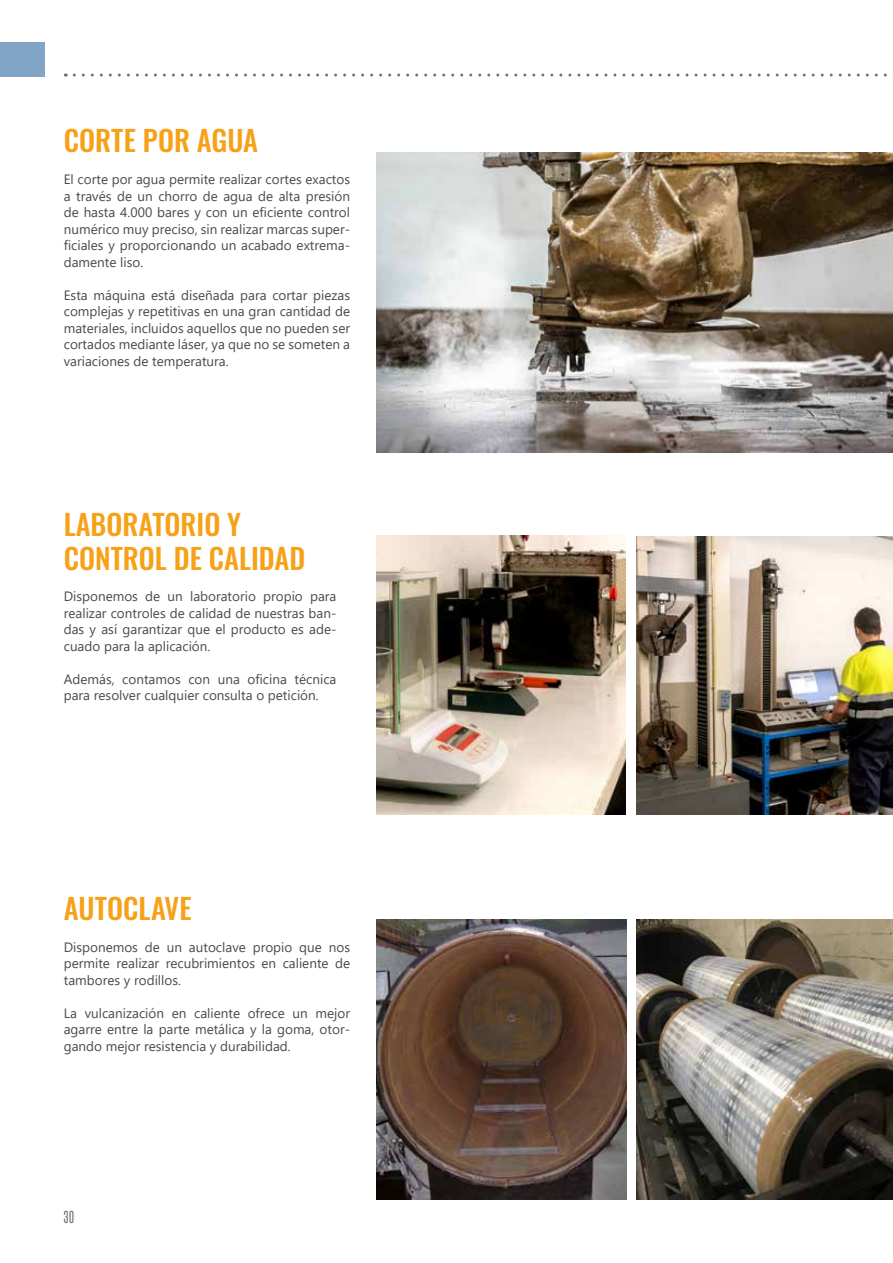
<style>
.page{position:relative;width:893px;height:1263px;background:#fff}
.page>*{position:absolute;margin:0;border:0;box-sizing:border-box;transform-origin:0 0}
.t1{font:500 28.5px/34.2px "Oswald";color:#f6a118}
.t2{font:15px "Steelfish Rg";color:#706f6f}
.t3{font:13.5px/16.5px "Segoe UI";color:#4a4a49;text-align:justify}
</style>
<div class="page">
<img style="left:376px;top:152px;width:517px;height:300px">
<img style="left:637px;top:920px;width:256px;height:279px">
<img style="left:376px;top:920px;width:250px;height:279px">
<img style="left:636px;top:536px;width:257px;height:279px">
<img style="left:376px;top:536px;width:250px;height:279px">
<div style="left:0;top:43px;width:44px;height:34px;background:#81a5c5"></div>
<svg style="left:74px;top:74px;width:813px;height:3px"></svg>
<h1 class="t1" style="left:64px;top:122px;width:196px">CORTE POR AGUA</h1>
<p class="t3" style="left:64px;top:172px;width:288px">El corte por agua permite realizar cortes exactos a través de un chorro de agua de alta presión de hasta 4.000 bares y con un eficiente control numérico muy preciso, sin realizar marcas super&shy;ficiales y proporcionando un acabado extrema&shy;damente liso.</p>
<p class="t3" style="left:64px;top:288px;width:288px">Esta máquina está diseñada para cortar piezas complejas y repetitivas en una gran cantidad de materiales, incluidos aquellos que no pueden ser cortados mediante láser, ya que no se someten a variaciones de temperatura.</p>
<h1 class="t1" style="left:64px;top:506px;width:243px">LABORATORIO Y<br>CONTROL DE CALIDAD</h1>
<p class="t3" style="left:64px;top:589px;width:274px">Disponemos de un laboratorio propio para realizar controles de calidad de nuestras ban&shy;das y así garantizar que el producto es ade&shy;cuado para la aplicación.</p>
<p class="t3" style="left:64px;top:669px;width:274px">Además, contamos con una oficina técnica para resolver cualquier consulta o petición.</p>
<h1 class="t1" style="left:64px;top:890px;width:129px">AUTOCLAVE</h1>
<p class="t3" style="left:64px;top:940px;width:288px">Disponemos de un autoclave propio que nos permite realizar recubrimientos en caliente de tambores y rodillos.</p>
<p class="t3" style="left:64px;top:1006px;width:288px">La vulcanización en caliente ofrece un mejor agarre entre la parte metálica y la goma, otor&shy;gando mejor resistencia y durabilidad.</p>
<p class="t2" style="left:64px;top:1210px;width:12px">30</p>
</div>
